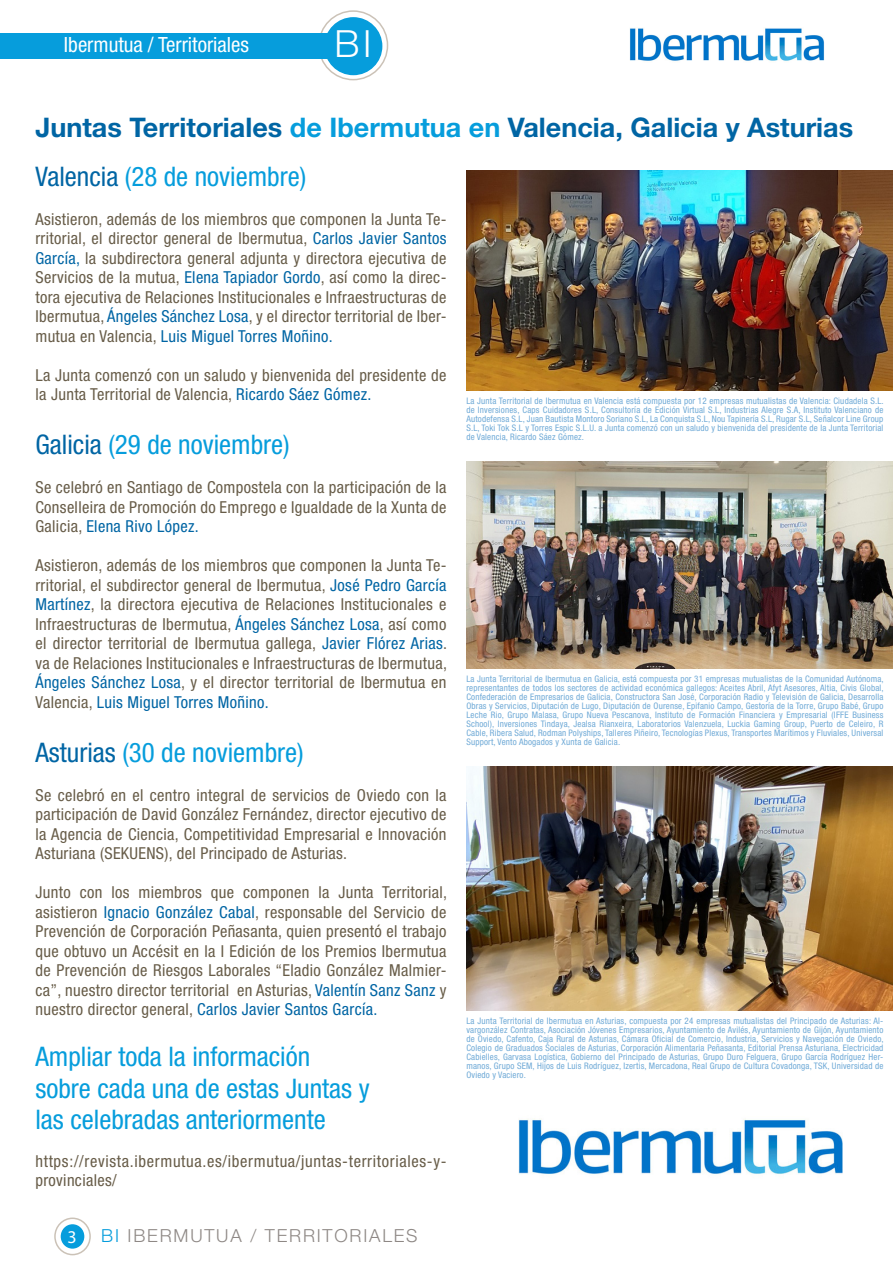
<style>
.page{position:relative;width:893px;height:1263px;background:#fff}
.page>*{position:absolute;margin:0;border:0;box-sizing:border-box;transform-origin:0 0}
.t1{font:300 37.5px "Helvetica Neue LT Std";color:#fff}
.t2{font:condensed 27px "Helvetica Neue LT Std";color:#069ddc}
.t3{font:700 27px "Helvetica Neue LT Std";color:#0065a4}
.t4{font:condensed 21px "Helvetica Neue LT Std";color:#fff}
.t5{font:300 18px "Helvetica Neue LT Std";letter-spacing:.1em;color:#8e8885}
.t6{font:18px "Myriad Pro";color:#fff}
.t7{font:condensed 16.5px/19.5px "Helvetica Neue LT Std";letter-spacing:.02em;color:#685d49;text-align:justify}
.t8{font:condensed 16.5px/19.5px "Helvetica Neue LT Std";letter-spacing:.04em;color:#685d49}
.t9{font:condensed 9px/9px "Helvetica Neue LT Std";letter-spacing:.02em;color:#70aad7;text-align:justify}
.s1{color:#069ddc}
.s2{color:#0065a4}
</style>
<div class="page">
<svg style="left:55px;top:1218px;width:35px;height:36px"></svg>
<div style="left:54px;top:1217px;width:37px;height:38px;border:2px solid #cbc2b7;border-radius:50%"></div>
<div style="left:61px;top:1225px;width:23px;height:23px;background:#069ddc;border-radius:50%"></div>
<div style="left:61px;top:1224px;width:23px;height:24px;border:2px solid #069ddc;border-radius:50%"></div>
<svg style="left:319px;top:11px;width:68px;height:69px"></svg>
<div style="left:318px;top:10px;width:70px;height:70px;border:2px solid #cbc2b7;border-radius:50%"></div>
<div style="left:325px;top:18px;width:57px;height:56px;background:#069ddc;border-radius:50%"></div>
<div style="left:324px;top:17px;width:58px;height:58px;border:2px solid #069ddc;border-radius:50%"></div>
<div style="left:0;top:33px;width:331px;height:26px;background:#069ddc"></div>
<img style="left:630px;top:28px;width:195px;height:33px">
<img style="left:466px;top:171px;width:427px;height:219px">
<img style="left:466px;top:461px;width:427px;height:207px">
<img style="left:466px;top:766px;width:427px;height:245px">
<img style="left:518px;top:1118px;width:325px;height:56px">
<p class="t4" style="left:64px;top:33px;width:187px">Ibermutua / Territoriales</p>
<p class="t1" style="left:334px;top:21px;width:39px">BI</p>
<p class="t3" style="left:35px;top:110px;width:819px">Juntas Territoriales <span class="s1">de Ibermutua en</span> Valencia, Galicia y Asturias</p>
<p class="t2" style="left:35px;top:161px;width:272px"><span class="s2">Valencia</span> (28 de noviembre)</p>
<p class="t7" style="left:35px;top:209px;width:413px">Asistieron, además de los miembros que componen la Junta Te&shy;rritorial, el director general de Ibermutua, <span class="s2">Carlos Javier Santos García,</span> la subdirectora general adjunta y directora ejecutiva de Servicios de la mutua, <span class="s2">Elena Tapiador Gordo</span>, así como la direc&shy;tora ejecutiva de Relaciones Institucionales e Infraestructuras de Ibermutua, <span class="s2">Ángeles Sánchez Losa</span>, y el director territorial de Iber&shy;mutua en Valencia, <span class="s2">Luis Miguel Torres Moñino.</span></p>
<p class="t7" style="left:35px;top:365px;width:412px">La Junta comenzó con un saludo y bienvenida del presidente de la Junta Territorial de Valencia, <span class="s2">Ricardo Sáez Gómez.</span></p>
<p class="t9" style="left:466px;top:396px;width:419px">La Junta Territorial de Ibermutua en Valencia está compuesta por 12 empresas mutualistas de Valencia: Ciudadela S.L. de Inversiones, Caps Cuidadores S.L, Consultoría de Edición Virtual S.L, Industrias Alegre S.A, Instituto Valenciano de Autodefensa S.L, Juan Bautista Montoro Soriano S.L, La Conquista S.L, Nou Tapinería S.L, Rugar S.L, Señalcor Line Group S.L, Toki Tok S.L y Torres Espic S.L.U. a Junta comenzó con un saludo y bienvenida del presidente de la Junta Territorial de Valencia, Ricardo Sáez Gómez.</p>
<p class="t2" style="left:35px;top:429px;width:256px"><span class="s2">Galicia</span> (29 de noviembre)</p>
<p class="t7" style="left:35px;top:477px;width:413px">Se celebró en Santiago de Compostela con la participación de la Conselleira de Promoción do Emprego e Igualdade de la Xunta de Galicia, <span class="s2">Elena Rivo López.</span></p>
<p class="t7" style="left:35px;top:555px;width:413px">Asistieron, además de los miembros que componen la Junta Te&shy;rritorial, el subdirector general de Ibermutua, <span class="s2">José Pedro García Martínez</span>, la directora ejecutiva de Relaciones Institucionales e Infraestructuras de Ibermutua, <span class="s2">Ángeles Sánchez Losa</span>, así como el director territorial de Ibermutua gallega, <span class="s2">Javier Flórez Arias</span>. va de Relaciones Institucionales e Infraestructuras de Ibermutua, <span class="s2">Ángeles Sánchez Losa</span>, y el director territorial de Ibermutua en Valencia, <span class="s2">Luis Miguel Torres Moñino.</span></p>
<p class="t9" style="left:466px;top:674px;width:419px">La Junta Territorial de Ibermutua en Galicia, está compuesta por 31 empresas mutualistas de la Comunidad Autónoma, representantes de todos los sectores de actividad económica gallegos: Aceites Abril, Afyt Asesores, Altia, Civis Global, Confederación de Empresarios de Galicia, Constructora San José, Corporación Radio y Televisión de Galicia, Desarrolla Obras y Servicios, Diputación de Lugo, Diputación de Ourense, Epifanio Campo, Gestoría de la Torre, Grupo Babé, Grupo Leche Rio, Grupo Malasa, Grupo Nueva Pescanova, Instituto de Formación Financiera y Empresarial (IFFE Business School), Inversiones Tindaya, Jealsa Rianxeira, Laboratorios Valenzuela, Luckia Gaming Group, Puerto de Celeiro, R Cable, Ribera Salud, Rodman Polyships, Talleres Piñeiro, Tecnologías Plexus, Transportes Marítimos y Fluviales, Universal Support, Vento Abogados y Xunta de Galicia.</p>
<p class="t2" style="left:35px;top:737px;width:270px"><span class="s2">Asturias</span> (30 de noviembre)</p>
<p class="t7" style="left:35px;top:785px;width:413px">Se celebró en el centro integral de servicios de Oviedo con la participación de David González Fernández, director ejecutivo de la Agencia de Ciencia, Competitividad Empresarial e Innovación Asturiana (SEKUENS), del Principado de Asturias.</p>
<p class="t7" style="left:35px;top:883px;width:413px">Junto con los miembros que componen la Junta Territorial, asistieron <span class="s2">Ignacio González Cabal</span>, responsable del Servicio de Prevención de Corporación Peñasanta, quien presentó el trabajo que obtuvo un Accésit en la I Edición de los Premios Ibermutua de Prevención de Riesgos Laborales “Eladio González Malmier&shy;ca”, nuestro director territorial en Asturias, <span class="s2">Valentín Sanz Sanz</span> y nuestro director general, <span class="s2">Carlos Javier Santos García.</span></p>
<p class="t2" style="left:35px;top:1041px;width:276px">Ampliar toda la información</p>
<p class="t2" style="left:35px;top:1073px;width:336px">sobre cada una de estas Juntas y</p>
<p class="t2" style="left:35px;top:1104px;width:292px">las celebradas anteriormente</p>
<p class="t8" style="left:35px;top:1151px;width:413px">https://revista.ibermutua.es/ibermutua/juntas-territoriales-y&shy;provinciales/</p>
<p class="t9" style="left:466px;top:1016px;width:419px">La Junta Territorial de Ibermutua en Asturias, compuesta por 24 empresas mutualistas del Principado de Asturias: Al&shy;vargonzález Contratas, Asociación Jóvenes Empresarios, Ayuntamiento de Avilés, Ayuntamiento de Gijón, Ayuntamiento de Oviedo, Cafento, Caja Rural de Asturias, Cámara Oficial de Comercio, Industria, Servicios y Navegación de Oviedo, Colegio de Graduados Sociales de Asturias, Corporación Alimentaria Peñasanta, Editorial Prensa Asturiana, Electricidad Cabielles, Garvasa Logística, Gobierno del Principado de Asturias, Grupo Duro Felguera, Grupo García Rodríguez Her&shy;manos, Grupo SEM, Hijos de Luis Rodríguez, Izertis, Mercadona, Real Grupo de Cultura Covadonga, TSK, Universidad de Oviedo y Vaciero.</p>
<p class="t6" style="left:67px;top:1226px;width:11px">3</p>
<p class="t5" style="left:101px;top:1225px;width:318px"><span class="s1">BI</span> IBERMUTUA / TERRITORIALES</p>
</div>
